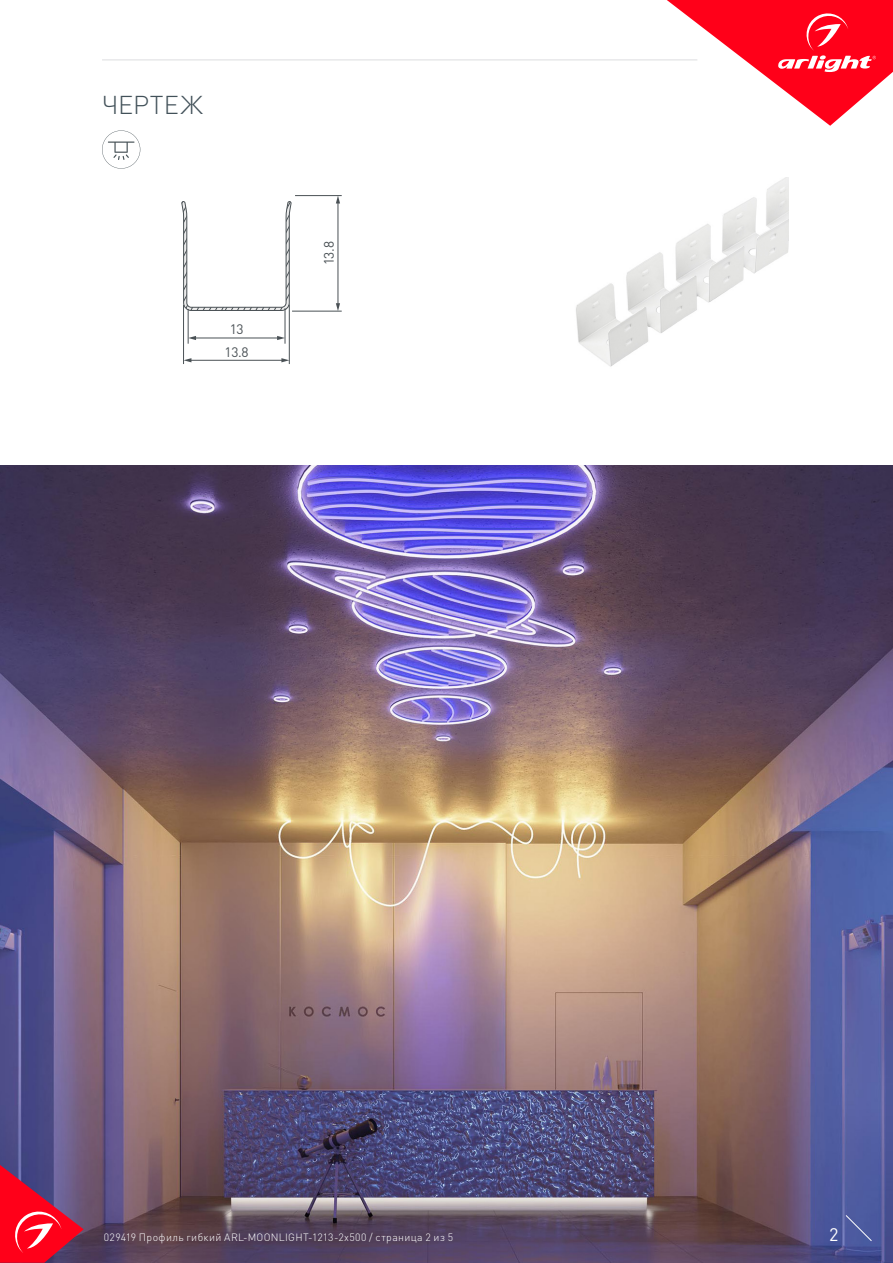
<style>
.page{position:relative;width:893px;height:1263px;background:#fff}
.page>*{position:absolute;margin:0;border:0;box-sizing:border-box;transform-origin:0 0}
.t1{font:300 25.5px "DIN Pro";letter-spacing:.01em;color:#425159}
.t2{font:18px "DIN Pro";color:#fff}
.t3{font:13.65px "DIN Pro";color:#4a5155}
.t4{font:300 10.5px "DIN Pro";letter-spacing:.035em;color:#fff}
</style>
<div class="page">
<img style="left:0;top:466px;width:893px;height:797px">
<svg style="left:0;top:1165px;width:84px;height:98px;background:#bb2c4d"></svg>
<svg style="left:845px;top:1215px;width:27px;height:26px"></svg>
<svg style="left:667px;top:0;width:226px;height:126px"></svg>
<hr style="left:102px;top:60px;width:595px;height:1px;background:#dcdddf">
<img style="left:576px;top:177px;width:213px;height:190px">
<hr style="left:338px;top:202px;width:1px;height:103px;background:#4a5155">
<svg style="left:336px;top:196px;width:4px;height:7px"></svg>
<svg style="left:336px;top:303px;width:4px;height:8px"></svg>
<hr style="left:295px;top:195px;width:47px;height:1px;background:#4a5155">
<hr style="left:292px;top:311px;width:50px;height:1px;background:#4a5155">
<svg style="left:181px;top:201px;width:111px;height:110px"></svg>
<hr style="left:190px;top:360px;width:93px;height:1px;background:#4a5155">
<svg style="left:281px;top:358px;width:8px;height:4px"></svg>
<svg style="left:184px;top:358px;width:7px;height:4px"></svg>
<hr style="left:195px;top:338px;width:84px;height:1px;background:#4a5155">
<svg style="left:277px;top:336px;width:8px;height:4px"></svg>
<svg style="left:189px;top:336px;width:7px;height:4px"></svg>
<hr style="left:289px;top:305px;width:1px;height:59px;background:#4a5155">
<hr style="left:183px;top:305px;width:1px;height:59px;background:#4a5155">
<hr style="left:285px;top:308px;width:1px;height:36px;background:#4a5155">
<hr style="left:188px;top:309px;width:1px;height:35px;background:#4a5155">
<svg style="left:102px;top:130px;width:38px;height:39px"></svg>
<p class="t1" style="left:102px;top:87px;width:102px">ЧЕРТЕЖ</p>
<p class="t3" style="left:230px;top:320px;width:15px">13</p>
<p class="t3" style="left:225px;top:343px;width:26px">13.8</p>
<p class="t3" style="left:320px;top:265px;width:26px;rotate:-90deg">13.8</p>
<p class="t4" style="left:104px;top:1230px;width:351px">029419 Профиль гибкий ARL-MOONLIGHT-1213-2x500 / страница 2 из 5</p>
<p class="t2" style="left:829px;top:1222px;width:11px">2</p>
</div>
